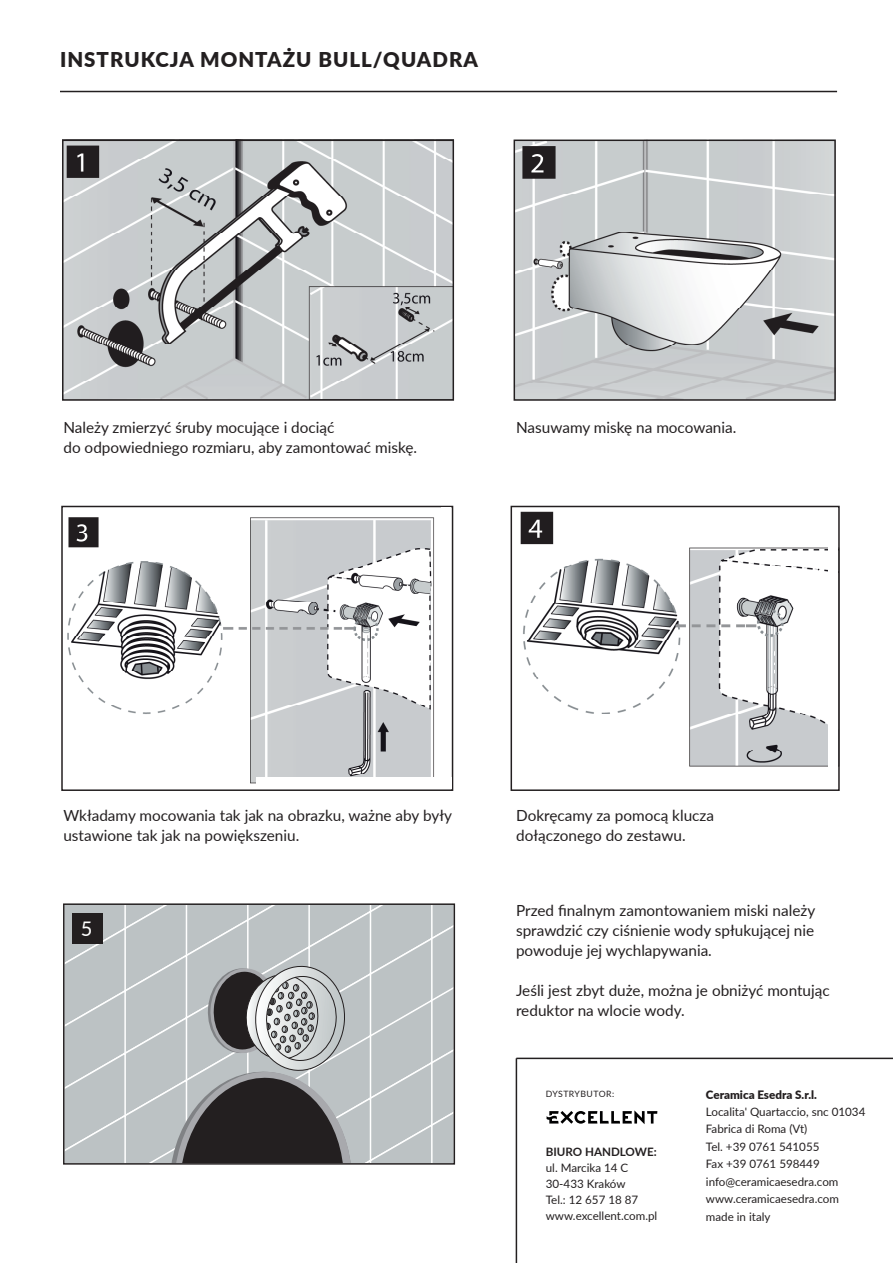
<style>
.page{position:relative;width:893px;height:1263px;background:#fff}
.page>*{position:absolute;margin:0;border:0;box-sizing:border-box;transform-origin:0 0}
.t1{font:900 20.4px "Lato";letter-spacing:.05em;color:#231f20}
.t2{font:20.1px "Lato";color:#fff}
.t3{font:15.3px/20px "Lato";color:#231f20}
.t4{font:11.55px/17.4px "Lato";color:#231f20}
.t5{font:900 11.55px "Lato";color:#231f20}
.t6{font:700 11.55px "Lato";color:#231f20}
.t7{font:8.7px "Lato";letter-spacing:.05em;color:#231f20}
</style>
<div class="page">
<img style="left:67px;top:517px;width:368px;height:267px">
<img style="left:510px;top:505px;width:330px;height:286px">
<img style="left:65px;top:143px;width:386px;height:255px">
<img style="left:515px;top:139px;width:320px;height:259px">
<div style="left:62px;top:140px;width:392px;height:261px;border:2px solid #231f20"></div>
<div style="left:514px;top:140px;width:322px;height:261px;border:2px solid #231f20"></div>
<div style="left:511px;top:506px;width:329px;height:285px;border:2px solid #231f20"></div>
<div style="left:61px;top:506px;width:392px;height:285px;border:2px solid #231f20"></div>
<div style="left:441px;top:507px;width:10px;height:279px;background:#fff"></div>
<div style="left:828px;top:523px;width:10px;height:262px;background:#fff"></div>
<div style="left:256px;top:777px;width:196px;height:12px;background:#fff"></div>
<svg style="left:64px;top:904px;width:390px;height:260px;background:#aaadaf"></svg>
<div style="left:72px;top:913px;width:31px;height:31px;background:#231f20"></div>
<hr style="left:60px;top:91px;width:777px;height:1px;background:#231f20">
<hr style="left:516px;top:1058px;width:377px;height:1px;background:#231f20">
<hr style="left:516px;top:1058px;width:1px;height:205px;background:#231f20">
<svg style="left:547px;top:1110px;width:110px;height:14px"></svg>
<h1 class="t1" style="left:60px;top:44px;width:419px">INSTRUKCJA MONTAŻU BULL/QUADRA</h1>
<p class="t3" style="left:63px;top:417px;width:355px">Należy zmierzyć śruby mocujące i dociąć<br>do odpowiedniego rozmiaru, aby zamontować miskę.</p>
<p class="t3" style="left:516px;top:417px;width:222px">Nasuwamy miskę na mocowania.</p>
<p class="t3" style="left:63px;top:805px;width:390px">Wkładamy mocowania tak jak na obrazku, ważne aby były ustawione tak jak na powiększeniu.</p>
<p class="t3" style="left:516px;top:805px;width:199px">Dokręcamy za pomocą klucza dołączonego do zestawu.</p>
<h2 class="t2" style="left:81px;top:914px;width:13px">5</h2>
<p class="t3" style="left:516px;top:900px;width:301px;text-align:justify">Przed finalnym zamontowaniem miski należy sprawdzić czy ciśnienie wody spłukującej nie powoduje jej wychlapywania.</p>
<p class="t3" style="left:516px;top:979px;width:315px">Jeśli jest zbyt duże, można je obniżyć montując reduktor na wlocie wody.</p>
<p class="t7" style="left:546px;top:1087px;width:70px">DYSTRYBUTOR:</p>
<p class="t6" style="left:546px;top:1143px;width:112px">BIURO HANDLOWE:</p>
<p class="t4" style="left:546px;top:1159px;width:113px;line-height:16px">ul. Marcika 14 C<br>30-433 Kraków<br>Tel.: 12 657 18 87 www.excellent.com.pl</p>
<p class="t5" style="left:706px;top:1086px;width:112px">Ceramica Esedra S.r.l.</p>
<p class="t4" style="left:706px;top:1103px;width:161px">Localita' Quartaccio, snc 01034<br>Fabrica di Roma (Vt)<br>Tel. +39 0761 541055<br>Fax +39 0761 598449 info@ceramicaesedra.com www.ceramicaesedra.com made in italy</p>
</div>
